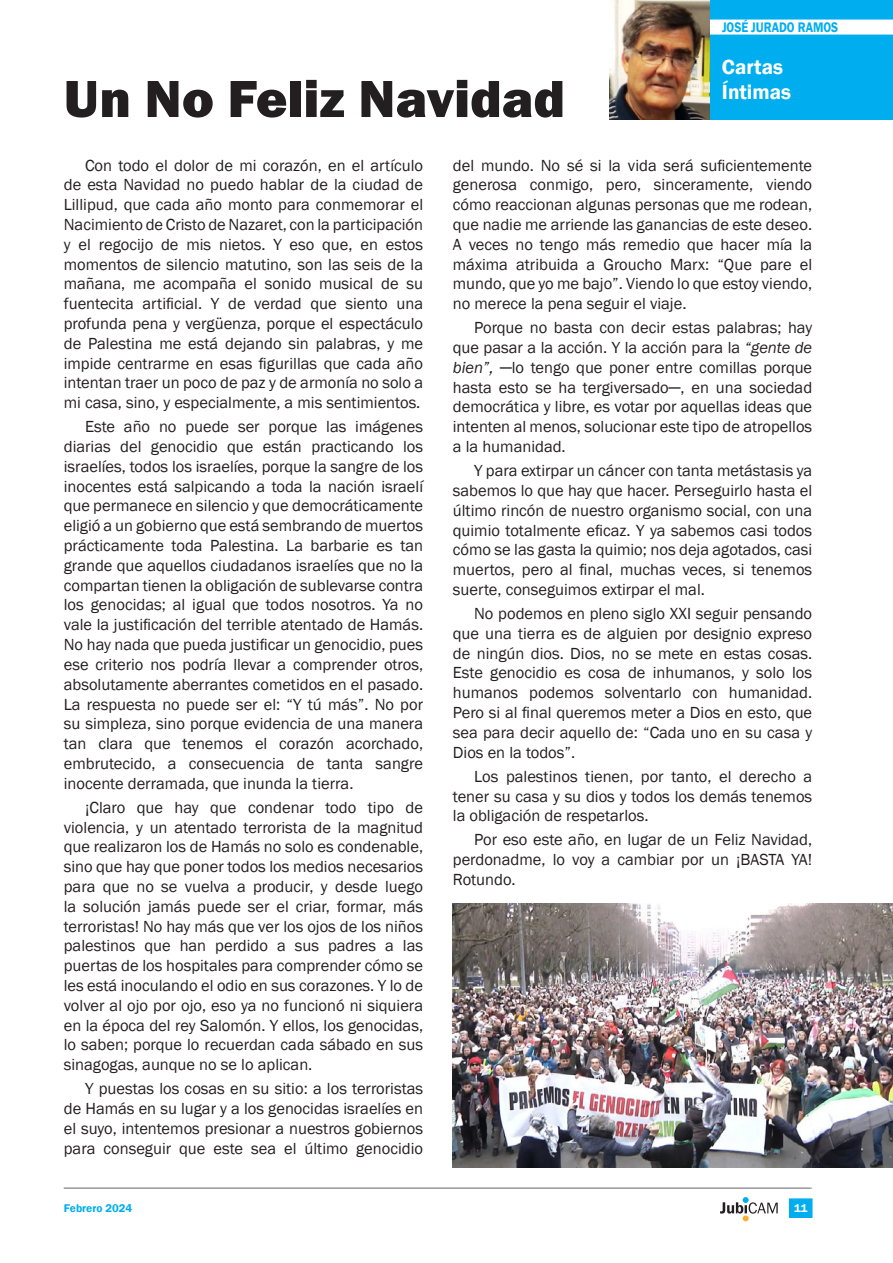
<style>
.page{position:relative;width:893px;height:1263px;background:#fff}
.page>*{position:absolute;margin:0;border:0;box-sizing:border-box;transform-origin:0 0}
.t1{font:800 54px "Franklin Gothic";color:#231f20}
.t2{font:600 21px/25.2px "Franklin Gothic";color:#fff}
.t3{font:16.5px/19.8px "Franklin Gothic";color:#231f20;text-align:justify}
.t4{font:600 14.25px "Franklin Gothic";color:#00aeef;scale:.85 1}
.t5{font:600 11.55px "Franklin Gothic";color:#00aeef}
.t6{font:600 11.55px "Franklin Gothic";color:#fff}
.s1{font-style:italic}
</style>
<div class="page">
<svg style="left:720px;top:1197px;width:58px;height:24px"></svg>
<div style="left:789px;top:1199px;width:23px;height:18px;background:#00aeef"></div>
<hr style="left:64px;top:1188px;width:748px;height:1px;background:#939598">
<div style="left:709px;top:0;width:184px;height:119px;background:#00aeef"></div>
<div style="left:710px;top:20px;width:183px;height:15px;background:#fff"></div>
<img style="left:609px;top:0;width:100px;height:119px">
<img style="left:452px;top:904px;width:441px;height:263px">
<h1 class="t1" style="left:64px;top:64px;width:503px">Un No Feliz Navidad</h1>
<p class="t4" style="left:722px;top:18px;width:140px">FRANCISCO RAMÍREZ</p>
<p class="t2" style="left:722px;top:55px;width:71px">Cartas<br>Íntimas</p>
<p class="t4" style="left:722px;top:18px;width:138px">JOSÉ JURADO RAMOS</p>
<p class="t3" style="left:64px;top:156px;width:361px;text-indent:21px">Con todo el dolor de mi corazón, en el artículo de esta Navidad no puedo hablar de la ciudad de Lillipud, que cada año monto para conmemorar el Nacimiento de Cristo de Nazaret, con la participación y el regocijo de mis nietos. Y eso que, en estos momentos de silencio matutino, son las seis de la mañana, me acompaña el sonido musical de su fuentecita artificial. Y de verdad que siento una profunda pena y vergüenza, porque el espectáculo de Palestina me está dejando sin palabras, y me impide centrarme en esas figurillas que cada año intentan traer un poco de paz y de armonía no solo a mi casa, sino, y especialmente, a mis sentimientos.</p>
<p class="t3" style="left:64px;top:417px;width:361px;text-indent:21px">Este año no puede ser porque las imágenes diarias del genocidio que están practicando los israelíes, todos los israelíes, porque la sangre de los inocentes está salpicando a toda la nación israelí que permanece en silencio y que democráticamente eligió a un gobierno que está sembrando de muertos prácticamente toda Palestina. La barbarie es tan grande que aquellos ciudadanos israelíes que no la compartan tienen la obligación de sublevarse contra los genocidas; al igual que todos nosotros. Ya no vale la justificación del terrible atentado de Hamás.<br>No hay nada que pueda justificar un genocidio, pues ese criterio nos podría llevar a comprender otros, absolutamente aberrantes cometidos en el pasado.<br>La respuesta no puede ser el: “Y tú más”. No por su simpleza, sino porque evidencia de una manera tan clara que tenemos el corazón acorchado, embrutecido, a consecuencia de tanta sangre inocente derramada, que inunda la tierra.</p>
<p class="t3" style="left:64px;top:798px;width:361px;text-indent:21px">¡Claro que hay que condenar todo tipo de violencia, y un atentado terrorista de la magnitud que realizaron los de Hamás no solo es condenable, sino que hay que poner todos los medios necesarios para que no se vuelva a producir, y desde luego la solución jamás puede ser el criar, formar, más terroristas! No hay más que ver los ojos de los niños palestinos que han perdido a sus padres a las puertas de los hospitales para comprender cómo se les está inoculando el odio en sus corazones. Y lo de volver al ojo por ojo, eso ya no funcionó ni siquiera en la época del rey Salomón. Y ellos, los genocidas, lo saben; porque lo recuerdan cada sábado en sus sinagogas, aunque no se lo aplican.</p>
<p class="t3" style="left:64px;top:1079px;width:361px;text-indent:21px">Y puestas los cosas en su sitio: a los terroristas de Hamás en su lugar y a los genocidas israelíes en el suyo, intentemos presionar a nuestros gobiernos para conseguir que este sea el último genocidio</p>
<p class="t3" style="left:453px;top:156px;width:361px">del mundo. No sé si la vida será suficientemente generosa conmigo, pero, sinceramente, viendo cómo reaccionan algunas personas que me rodean, que nadie me arriende las ganancias de este deseo.<br>A veces no tengo más remedio que hacer mía la máxima atribuida a Groucho Marx: “Que pare el mundo, que yo me bajo”. Viendo lo que estoy viendo, no merece la pena seguir el viaje.</p>
<p class="t3" style="left:453px;top:318px;width:361px;text-indent:21px">Porque no basta con decir estas palabras; hay que pasar a la acción. Y la acción para la <span class="s1">“gente de bien”,</span> ─lo tengo que poner entre comillas porque hasta esto se ha tergiversado─, en una sociedad democrática y libre, es votar por aquellas ideas que intenten al menos, solucionar este tipo de atropellos a la humanidad.</p>
<p class="t3" style="left:453px;top:461px;width:361px;text-indent:21px">Y para extirpar un cáncer con tanta metástasis ya sabemos lo que hay que hacer. Perseguirlo hasta el último rincón de nuestro organismo social, con una quimio totalmente eficaz. Y ya sabemos casi todos cómo se las gasta la quimio; nos deja agotados, casi muertos, pero al final, muchas veces, si tenemos suerte, conseguimos extirpar el mal.</p>
<p class="t3" style="left:453px;top:604px;width:361px;text-indent:21px">No podemos en pleno siglo XXI seguir pensando que una tierra es de alguien por designio expreso de ningún dios. Dios, no se mete en estas cosas.<br>Este genocidio es cosa de inhumanos, y solo los humanos podemos solventarlo con humanidad.<br>Pero si al final queremos meter a Dios en esto, que sea para decir aquello de: “Cada uno en su casa y Dios en la todos”.</p>
<p class="t3" style="left:453px;top:767px;width:361px;text-indent:21px">Los palestinos tienen, por tanto, el derecho a tener su casa y su dios y todos los demás tenemos la obligación de respetarlos.</p>
<p class="t3" style="left:453px;top:830px;width:361px;text-indent:21px">Por eso este año, en lugar de un Feliz Navidad, perdonadme, lo voy a cambiar por un ¡BASTA YA!<br>Rotundo.</p>
<p class="t5" style="left:64px;top:1201px;width:70px">Febrero 2024</p>
<p class="t6" style="left:794px;top:1201px;width:15px">11</p>
</div>
